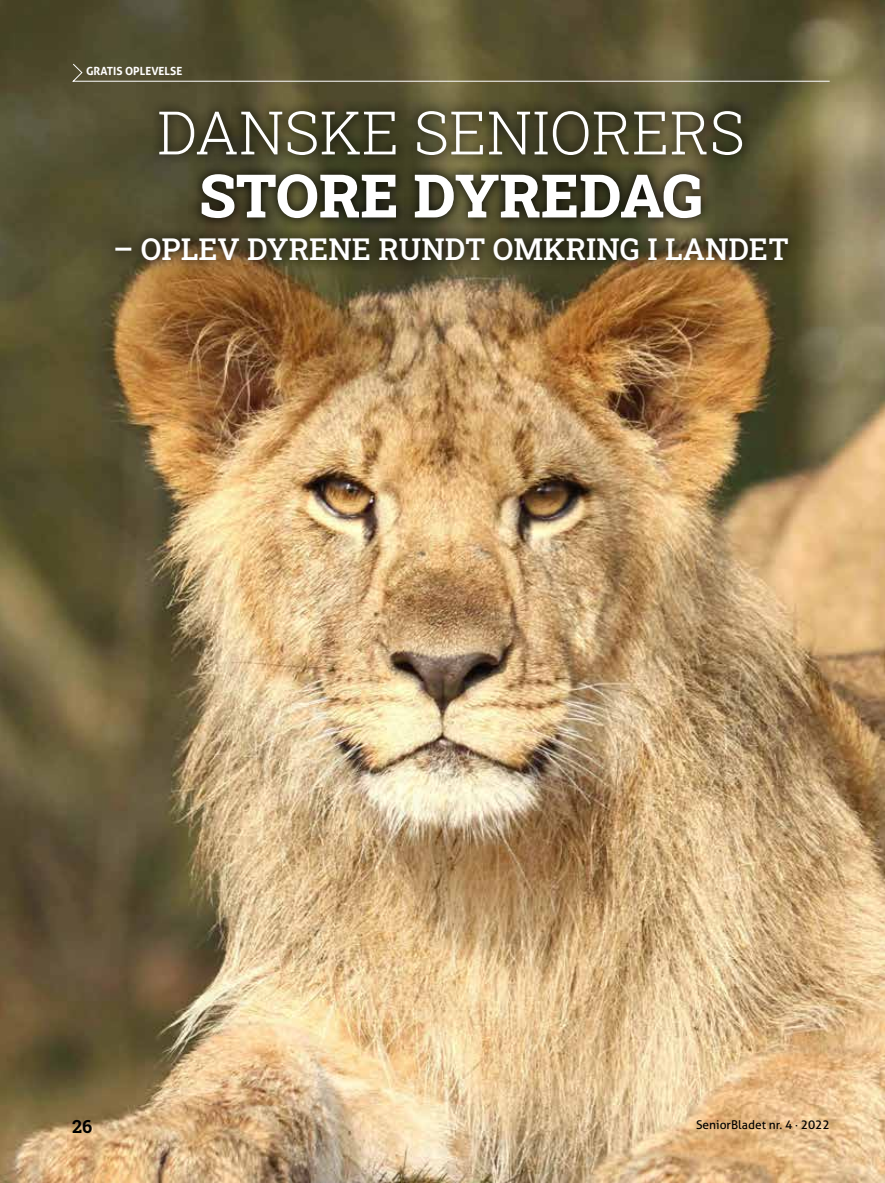
<style>
.page{position:relative;width:885px;height:1183px;background:#fff}
.page>*{position:absolute;margin:0;border:0;box-sizing:border-box;transform-origin:0 0}
.t1{font:300 60px "Roboto Slab";color:#fff}
.t2{font:800 60px "Roboto Slab";color:#fff}
.t3{font:500 30px "Roboto Slab";color:#fff}
.t4{font:700 18px "Roboto Slab";color:#000}
.t5{font:12px "Aller";color:#000}
.t6{font:700 11.25px "Aller";color:#fff}
</style>
<div class="page">
<img style="left:0;top:0;width:884px;height:1182px">
<svg style="left:104px;top:100px;width:695px;height:171px;background:#454126"></svg>
<svg style="left:71px;top:63px;width:759px;height:19px;background:#635d3f"></svg>
<p class="t6" style="left:86px;top:64px;width:98px">GRATIS OPLEVELSE</p>
<h1 class="t1" style="left:157px;top:91px;width:589px">DANSKE SENIORERS</h1>
<h1 class="t2" style="left:199px;top:154px;width:505px">STORE DYREDAG</h1>
<p class="t3" style="left:113px;top:229px;width:677px">– OPLEV DYRENE RUNDT OMKRING I LANDET</p>
<p class="t4" style="left:72px;top:1113px;width:22px">26</p>
<p class="t5" style="left:696px;top:1116px;width:135px">SeniorBladet nr. 4 · 2022</p>
</div>
